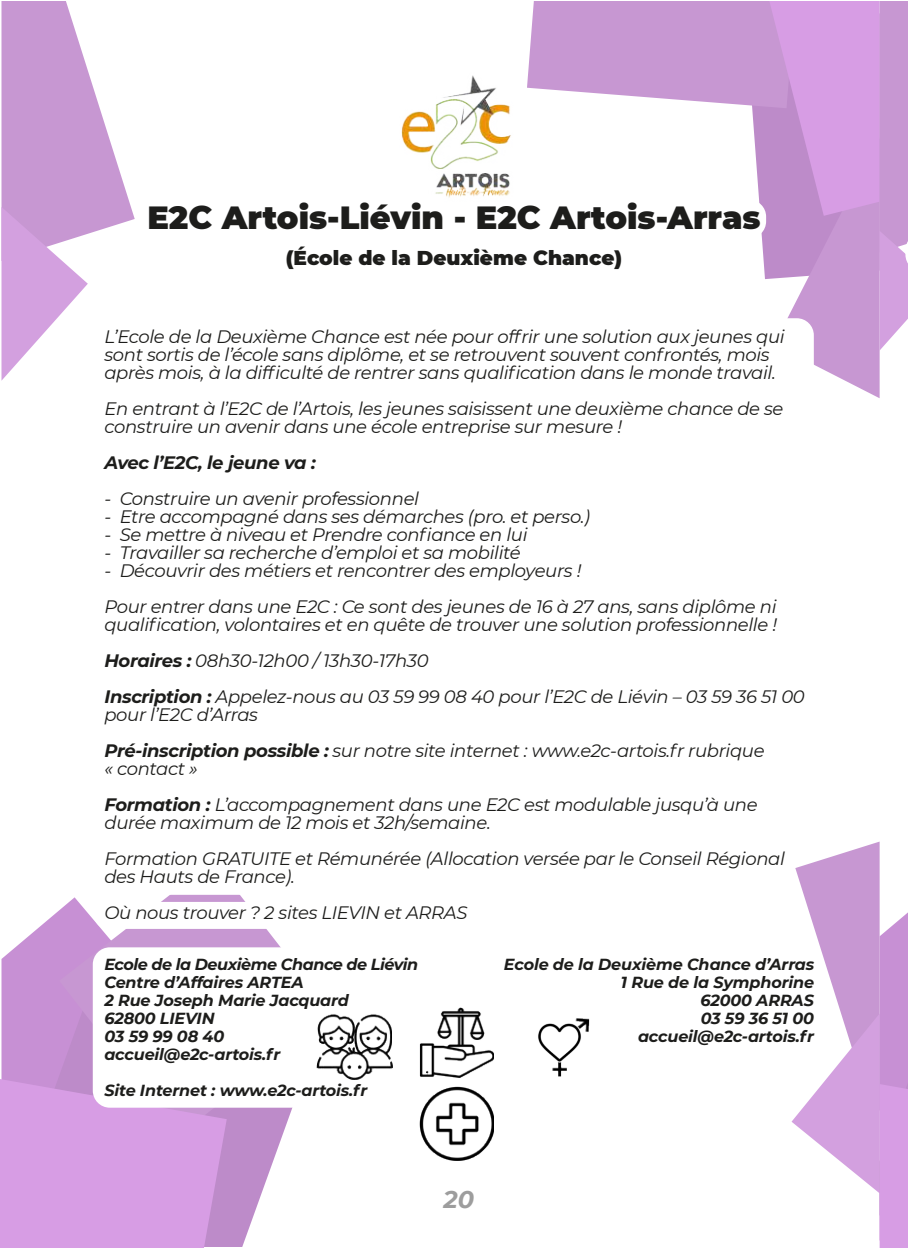
<style>
.page{position:relative;width:908px;height:1248px;background:#fff}
.page>*{position:absolute;margin:0;border:0;box-sizing:border-box;transform-origin:0 0}
.t1{font:900 32px "Montserrat";color:#1d1d1b}
.t2{font:italic 700 24px "Montserrat";color:#9d9d9d}
.t3{font:900 20px "Montserrat";color:#1d1d1b}
.t4{font:italic 18px/36px "Montserrat";letter-spacing:-.02em;color:#1d1d1b}
.t5{font:italic 700 18px "Montserrat";letter-spacing:-.02em;color:#1d1d1b}
.t6{font:italic 700 16px/18px "Montserrat";letter-spacing:-.01em;color:#1d1d1b}
.s1{font-weight:700}
</style>
<div class="page">
<svg style="left:1px;top:1px;width:134px;height:379px"></svg>
<svg style="left:1px;top:910px;width:58px;height:168px;fill:#c790d4"></svg>
<svg style="left:11px;top:992px;width:272px;height:254px"></svg>
<svg style="left:59px;top:894px;width:234px;height:240px;fill:#c797d2"></svg>
<svg style="left:0;top:1078px;width:227px;height:169px;background:#d59ce2"></svg>
<svg style="left:791px;top:841px;width:116px;height:406px"></svg>
<svg style="left:527px;top:1px;width:380px;height:397px"></svg>
<div style="left:85px;top:318px;width:728px;height:130px;background:#fff;border-radius:17px"></div>
<div style="left:93px;top:947px;width:266px;height:160px;background:#fff;border-radius:17px"></div>
<div style="left:94px;top:901px;width:435px;height:27px;background:#fff;border-radius:13px"></div>
<div style="left:140px;top:200px;width:625px;height:38px;background:#fff;border-radius:17px"></div>
<img style="left:401px;top:75px;width:110px;height:123px">
<img style="left:538px;top:1018px;width:52px;height:59px">
<img style="left:419px;top:1007px;width:74px;height:71px">
<img style="left:316px;top:1014px;width:76px;height:65px">
<img style="left:419px;top:1086px;width:74px;height:74px">
<h1 class="t1" style="left:147px;top:194px;width:614px">E2C Artois-Liévin - E2C Artois-Arras</h1>
<p class="t3" style="left:286px;top:243px;width:337px">(École de la Deuxième Chance)</p>
<p class="t4" style="left:104px;top:327px;width:681px;line-height:18px">L’Ecole de la Deuxième Chance est née pour offrir une solution aux jeunes qui sont sortis de l’école sans diplôme, et se retrouvent souvent confrontés, mois après mois, à la difficulté de rentrer sans qualification dans le monde travail.</p>
<p class="t4" style="left:104px;top:399px;width:680px;line-height:18px">En entrant à l’E2C de l’Artois, les jeunes saisissent une deuxième chance de se construire un avenir dans une école entreprise sur mesure !</p>
<p class="t5" style="left:104px;top:449px;width:213px">Avec l’E2C, le jeune va :</p>
<p class="t4" style="left:104px;top:480px;width:316px">- Construire un avenir professionnel</p>
<p class="t4" style="left:104px;top:498px;width:487px">- Etre accompagné dans ses démarches (pro. et perso.)</p>
<p class="t4" style="left:104px;top:516px;width:424px">- Se mettre à niveau et Prendre confiance en lui</p>
<p class="t4" style="left:104px;top:534px;width:417px">- Travailler sa recherche d’emploi et sa mobilité</p>
<p class="t4" style="left:104px;top:552px;width:673px">- Découvrir des métiers et rencontrer des employeurs !<br>Pour entrer dans une E2C : Ce sont des jeunes de 16 à 27 ans, sans diplôme ni</p>
<p class="t4" style="left:104px;top:606px;width:701px">qualification, volontaires et en quête de trouver une solution professionnelle !<br><span class="s1">Horaires :</span> 08h30-12h00 / 13h30-17h30<br><span class="s1">Inscription :</span> Appelez-nous au 03 59 99 08 40 pour l’E2C de Liévin – 03 59 36 51 00</p>
<p class="t4" style="left:104px;top:696px;width:661px">pour l’E2C d’Arras<br><span class="s1">Pré-inscription possible :</span> sur notre site internet : www.e2c-artois.fr rubrique</p>
<p class="t4" style="left:104px;top:750px;width:654px">« contact »<br><span class="s1">Formation :</span> L’accompagnement dans une E2C est modulable jusqu’à une</p>
<p class="t4" style="left:104px;top:804px;width:681px">durée maximum de 12 mois et 32h/semaine.<br>Formation GRATUITE et Rémunérée (Allocation versée par le Conseil Régional</p>
<p class="t4" style="left:104px;top:858px;width:364px">des Hauts de France).<br>Où nous trouver ? 2 sites LIEVIN et ARRAS</p>
<p class="t6" style="left:104px;top:954px;width:315px">Ecole de la Deuxième Chance de Liévin<br>Centre d’Affaires ARTEA<br>2 Rue Joseph Marie Jacquard<br>62800 LIEVIN<br>03 59 99 08 40<br>accueil@e2c-artois.fr</p>
<p class="t6" style="left:104px;top:1080px;width:264px">Site Internet : www.e2c-artois.fr</p>
<p class="t6" style="left:503px;top:954px;width:312px;text-align:right">Ecole de la Deuxième Chance d’Arras<br>1 Rue de la Symphorine<br>62000 ARRAS<br>03 59 36 51 00<br>accueil@e2c-artois.fr</p>
<h2 class="t2" style="left:443px;top:1181px;width:32px">20</h2>
</div>
